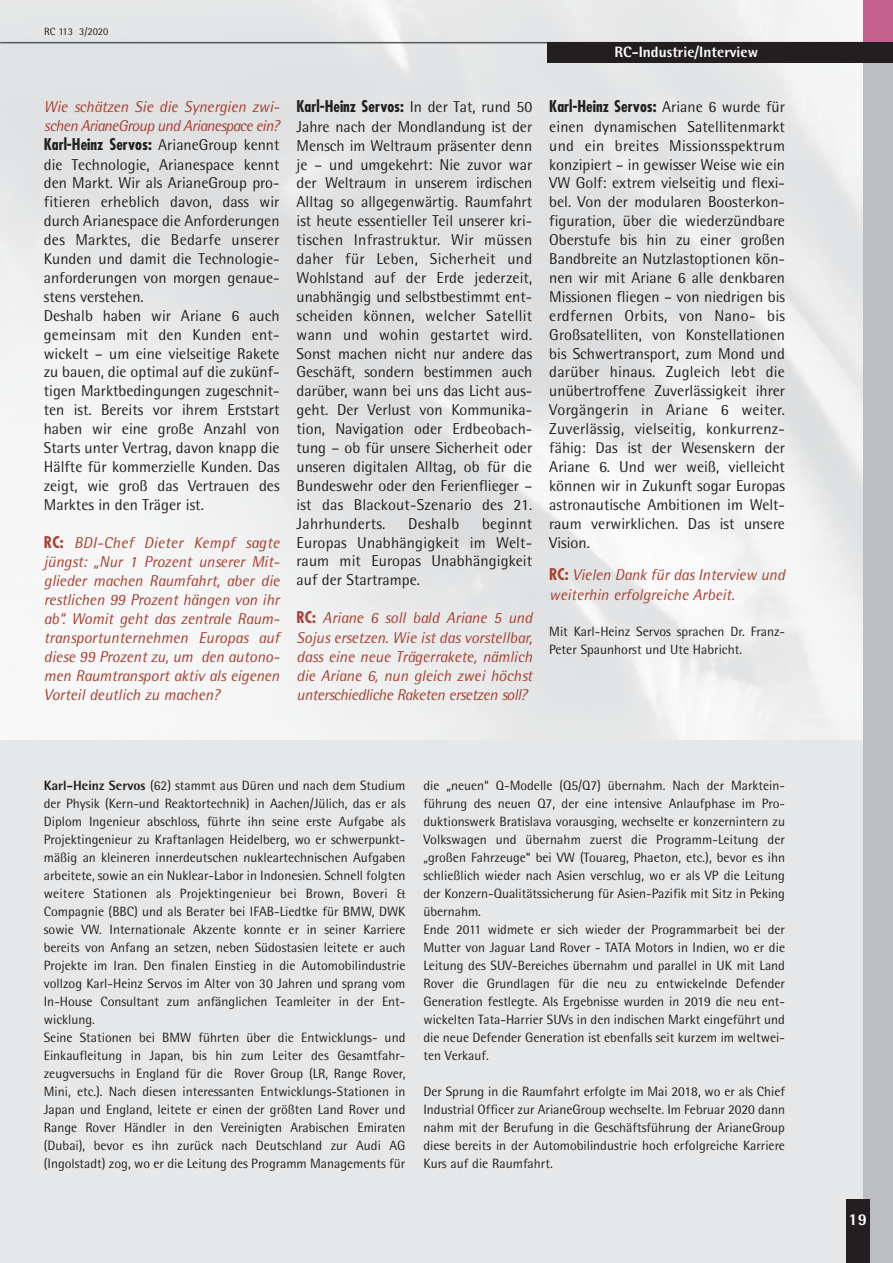
<style>
.page{position:relative;width:893px;height:1263px;background:#fff}
.page>*{position:absolute;margin:0;border:0;box-sizing:border-box;transform-origin:0 0}
.t1{font:800 16.5px "AT Rotis Semi Sans";color:#fff}
.t2{font:15.75px/18.9px "AT Rotis Semi Sans";color:#231f20;text-align:justify}
.t3{font:italic 15.75px/19px "AT Rotis Semi Sans";color:#a74232;text-align:justify}
.t4{font:700 condensed 15.75px "Futura";color:#231f20}
.t5{font:italic 15.75px/18.9px "AT Rotis Semi Sans";letter-spacing:-.035em;color:#a74232}
.t6{font:15.75px "AT Rotis Semi Sans";letter-spacing:.02em;color:#231f20}
.t7{font:800 15px "AT Rotis Semi Sans";color:#fff}
.t8{font:13.5px/18px "AT Rotis Semi Sans";color:#231f20}
.t9{font:10.5px "AT Rotis Semi Sans";color:#231f20}
.s1{font-family:"AT Rotis Semi Sans";font-weight:400;font-stretch:normal}
.s2{font-family:"Futura";font-weight:700;font-style:normal;font-stretch:condensed}
.s3{font-weight:800}
</style>
<div class="page">
<div style="left:0;top:740px;width:892px;height:523px;background:#e6e7e8"></div>
<div style="left:863px;top:0;width:29px;height:1263px;background:#bbbdc0"></div>
<div style="left:863px;top:0;width:29px;height:53px;background:#c4608d"></div>
<hr style="left:0;top:42px;width:892px;height:1px;background:#58595b">
<div style="left:846px;top:1199px;width:24px;height:64px;background:#231f20"></div>
<div style="left:547px;top:42px;width:345px;height:21px;background:#231f20"></div>
<p class="t9" style="left:44px;top:28px;width:66px">RC 113 3/2020</p>
<p class="t7" style="left:614px;top:47px;width:145px">RC-Industrie/Interview</p>
<p class="t5" style="left:44px;top:99px;width:237px">Wie schätzen Sie die Synergien zwi&shy;schen ArianeGroup und Arianespace ein?</p>
<p class="t4" style="left:44px;top:137px;width:237px">Karl-Heinz Servos: <span class="s1">ArianeGroup kennt</span></p>
<p class="t2" style="left:44px;top:156px;width:237px;text-align:left">die Technologie, Arianespace kennt den Markt. Wir als ArianeGroup pro&shy;fitieren erheblich davon, dass wir durch Arianespace die Anforderungen des Marktes, die Bedarfe unserer Kunden und damit die Technologie - anforderungen von morgen genaue&shy;stens verstehen.<br>Deshalb haben wir Ariane 6 auch gemeinsam mit den Kunden ent&shy;wickelt – um eine vielseitige Rakete zu bauen, die optimal auf die zukünf&shy;tigen Marktbedingungen zugeschnit&shy;ten ist. Bereits vor ihrem Erststart haben wir eine große Anzahl von Starts unter Vertrag, davon knapp die Hälfte für kommerzielle Kunden. Das zeigt, wie groß das Ver trauen des Marktes in den Träger ist.</p>
<p class="t3" style="left:44px;top:535px;width:237px"><span class="s2">RC:</span> BDI-Chef Dieter Kempf sagte jüngst: „Nur 1 Prozent unserer Mit - glieder machen Raumfahrt, aber die restlichen 99 Prozent hängen von ihr ab“. Womit geht das zentrale Raum - transportunternehmen Europas auf diese 99 Prozent zu, um den autono&shy;men Raumtransport aktiv als eigenen Vorteil deutlich zu machen?</p>
<p class="t4" style="left:297px;top:99px;width:237px">Karl-Heinz Servos: <span class="s1">In der Tat, rund 50</span></p>
<p class="t2" style="left:297px;top:119px;width:237px">Jahre nach der Mondlandung ist der Mensch im Weltraum präsenter denn je – und umgekehrt: Nie zuvor war der Weltraum in unserem irdischen Alltag so allgegenwärtig. Raumfahrt ist heute essentieller Teil unserer kri&shy;tischen Infrastruktur. Wir müssen daher für Leben, Sicherheit und Wohlstand auf der Erde jederzeit, unabhängig und selbstbestimmt ent&shy;scheiden können, welcher Satellit wann und wohin gestartet wird.<br>Sonst machen nicht nur andere das Geschäft, sondern bestimmen auch darüber, wann bei uns das Licht aus&shy;geht. Der Verlust von Kommuni ka - tion, Navigation oder Erdbeobach - tung – ob für unsere Sicherheit oder unseren digitalen Alltag, ob für die Bundeswehr oder den Ferienflieger – ist das Blackout-Szenario des 21.<br>Jahrhunderts.</p>
<p class="t2" style="left:297px;top:515px;width:237px;text-indent:185px">beginnt Europas Unabhängigkeit im Welt - raum mit Europas Unabhängigkeit auf der Startrampe.</p>
<p class="t3" style="left:297px;top:610px;width:237px"><span class="s2">RC:</span> Ariane 6 soll bald Ariane 5 und Sojus ersetzen. Wie ist das vorstellbar, dass eine neue Trägerrakete, nämlich die Ariane 6, nun gleich zwei höchst unterschiedliche Raketen ersetzen soll?</p>
<p class="t6" style="left:408px;top:518px;width:52px">Deshalb</p>
<p class="t4" style="left:549px;top:99px;width:237px">Karl-Heinz Servos: <span class="s1">Ariane 6 wurde für</span></p>
<p class="t2" style="left:549px;top:119px;width:237px">einen dynamischen Satellitenmarkt und ein breites Missionsspektrum konzipiert – in gewisser Weise wie ein VW Golf: extrem vielseitig und flexi&shy;bel. Von der modularen Boosterkon - figuration, über die wiederzündbare Oberstufe bis hin zu einer großen Bandbreite an Nutzlastoptionen kön&shy;nen wir mit Ariane 6 alle denkbaren Missionen fliegen – von niedrigen bis erdfernen Orbits, von Nano- bis Großsatelliten, von Konstellationen bis Schwertransport, zum Mond und darüber hinaus. Zugleich lebt die unübertroffene Zuverlässigkeit ihrer Vorgängerin in Ariane 6 weiter.<br>Zuverlässig, vielseitig, konkurrenz&shy;fähig: Das ist der Wesenskern der Ariane 6. Und wer weiß, vielleicht können wir in Zukunft sogar Europas astronautische Ambitionen im Welt - raum verwirklichen. Das ist unsere Vision.</p>
<p class="t3" style="left:549px;top:567px;width:237px;line-height:19.6px"><span class="s2">RC:</span> Vielen Dank für das Interview und weiterhin erfolgreiche Arbeit.</p>
<p class="t8" style="left:549px;top:624px;width:237px">Mit Karl-Heinz Servos sprachen Dr. Franz-<br>Peter Spaunhorst und Ute Habricht.</p>
<p class="t8" style="left:44px;top:778px;width:363px"><span class="s3">Karl-Heinz Servos</span> (62) stammt aus Düren und nach dem Studium der Physik (Kern-und Reaktortechnik) in Aachen/Jülich, das er als Diplom Ingenieur abschloss, führte ihn seine erste Aufgabe als Projektingenieur zu Kraftanlagen Heidelberg, wo er schwerpunkt&shy;mäßig an kleineren innerdeutschen nukleartechnischen Aufgaben arbeitete, sowie an ein Nuklear-Labor in Indonesien. Schnell folgten weitere Stationen als Projektingenieur bei Brown, Boveri &amp; Compagnie (BBC) und als Berater bei IFAB-Liedtke für BMW, DWK sowie VW. Internationale Akzente konnte er in seiner Karriere bereits von Anfang an setzen, neben Südostasien leitete er auch Projekte im Iran. Den finalen Einstieg in die Automobilindustrie vollzog Karl-Heinz Servos im Alter von 30 Jahren und sprang vom In-House Consultant zum anfänglichen Teamleiter in der Ent - wicklung.<br>Seine Stationen bei BMW führten über die Entwicklungs- und Einkaufleitung in Japan, bis hin zum Leiter des Gesamtfahr - zeugversuchs in England für die Rover Group (LR, Range Rover, Mini, etc.). Nach diesen interessanten Entwicklungs-Stationen in Japan und England, leitete er einen der größten Land Rover und Range Rover Händler in den Vereinigten Arabischen Emiraten (Dubai), bevor es ihn zurück nach Deutschland zur Audi AG (Ingolstadt) zog, wo er die Leitung des Programm Managements für</p>
<p class="t8" style="left:423px;top:778px;width:363px">die „neuen“ Q-Modelle (Q5/Q7) übernahm. Nach der Marktein - führung des neuen Q7, der eine intensive Anlaufphase im Pro - duktionswerk Bratislava vorausging, wechselte er konzernintern zu Volkswagen und übernahm zuerst die Programm-Leitung der „großen Fahrzeuge“ bei VW (Touareg, Phaeton, etc.), bevor es ihn schließlich wieder nach Asien verschlug, wo er als VP die Leitung der Konzern-Qualitätssicherung für Asien-Pazifik mit Sitz in Peking übernahm.<br>Ende 2011 widmete er sich wieder der Programmarbeit bei der Mutter von Jaguar Land Rover - TATA Motors in Indien, wo er die Leitung des SUV-Bereiches übernahm und parallel in UK mit Land Rover die Grundlagen für die neu zu entwickelnde Defender Generation festlegte. Als Ergebnisse wurden in 2019 die neu ent&shy;wickelten Tata-Harrier SUVs in den indischen Markt eingeführt und die neue Defender Generation ist ebenfalls seit kurzem im weltwei&shy;ten Verkauf.</p>
<p class="t8" style="left:423px;top:1084px;width:363px;text-align:justify">Der Sprung in die Raumfahrt erfolgte im Mai 2018, wo er als Chief Industrial Officer zur ArianeGroup wechselte. Im Februar 2020 dann nahm mit der Berufung in die Geschäftsführung der ArianeGroup diese bereits in der Automobilindustrie hoch erfolgreiche Karriere Kurs auf die Raumfahrt.</p>
<p class="t1" style="left:848px;top:1213px;width:20px">19</p>
</div>
